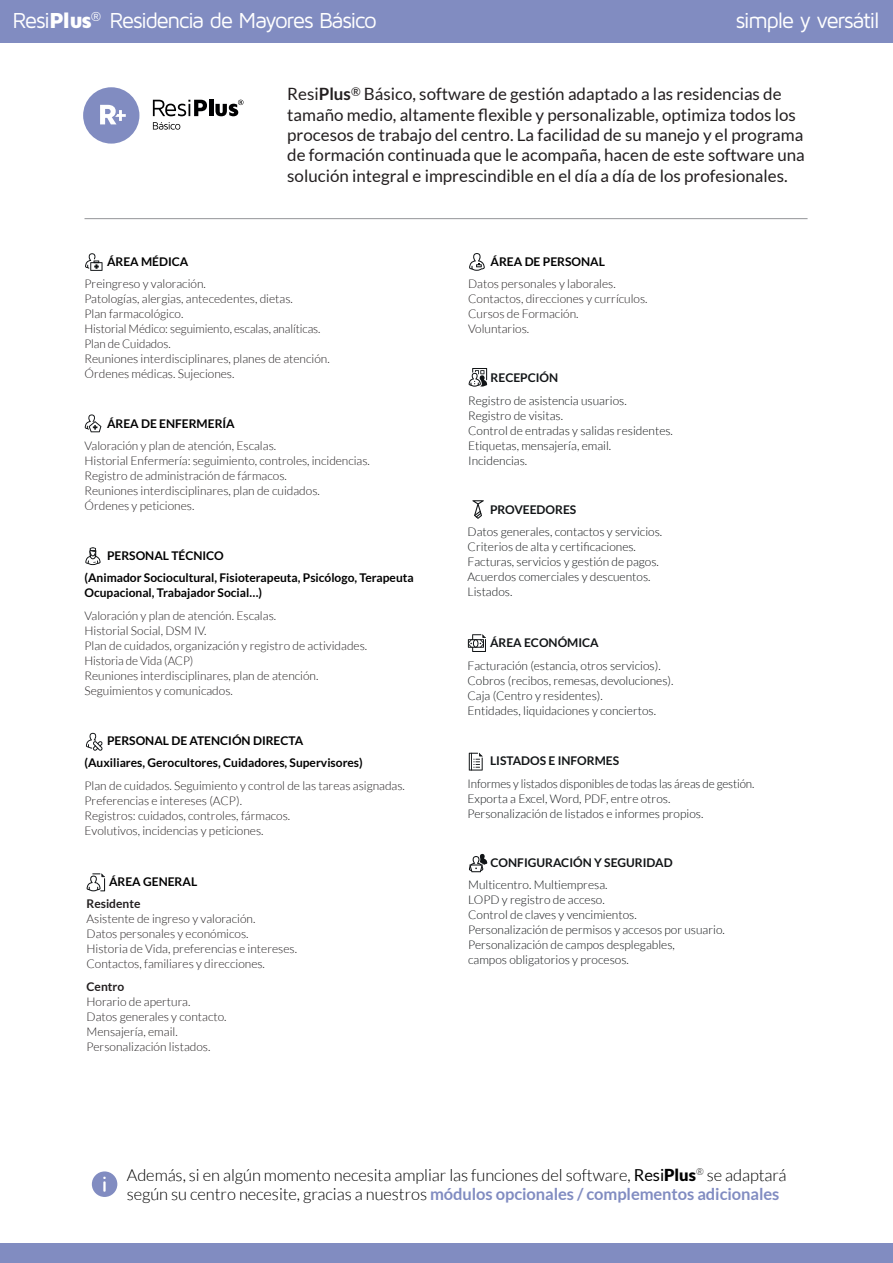
<style>
.page{position:relative;width:893px;height:1263px;background:#fff}
.page>*{position:absolute;margin:0;border:0;box-sizing:border-box;transform-origin:0 0}
.t1{font:22.5px "Maven Pro";letter-spacing:-.065em;color:#fff}
.t2{font:16.95px/20.4px "Lato";color:#231f20}
.t3{font:300 16.5px/19.8px "Lato";letter-spacing:-.005em;color:#000001}
.t4{font:300 12px/15px "Lato";color:#231f20}
.t5{font:300 12px/15px "Lato";color:#111416}
.t6{font:700 12px/22.5px "Lato";color:#000001}
.t7{font:700 12px "Lato";color:#111416}
.t8{font:700 12px "Lato";color:#231f20}
.s1{font-weight:900}
.s2{font-weight:700}
.s3{font-weight:400}
.s4{font-weight:700;color:#818cc1}
</style>
<div class="page">
<hr style="left:85px;top:218px;width:723px;height:1px;background:#939598">
<div style="left:0;top:0;width:893px;height:43px;background:#818cc1"></div>
<svg style="left:153px;top:100px;width:54px;height:16px"></svg>
<hr style="left:209px;top:100px;width:4px;height:16px;background:#000001">
<svg style="left:215px;top:100px;width:29px;height:16px"></svg>
<svg style="left:153px;top:122px;width:27px;height:8px"></svg>
<div style="left:83px;top:87px;width:56px;height:57px;background:#818cc1;border-radius:50%"></div>
<svg style="left:100px;top:105px;width:26px;height:19px"></svg>
<svg style="left:85px;top:414px;width:16px;height:18px"></svg>
<svg style="left:85px;top:253px;width:18px;height:18px"></svg>
<svg style="left:85px;top:547px;width:16px;height:18px"></svg>
<svg style="left:86px;top:733px;width:17px;height:18px"></svg>
<svg style="left:87px;top:873px;width:18px;height:18px"></svg>
<svg style="left:472px;top:500px;width:12px;height:19px"></svg>
<svg style="left:468px;top:634px;width:18px;height:18px"></svg>
<svg style="left:469px;top:753px;width:14px;height:17px"></svg>
<svg style="left:469px;top:854px;width:18px;height:18px"></svg>
<div style="left:0;top:1243px;width:893px;height:20px;background:#818cc1"></div>
<div style="left:92px;top:1171px;width:25px;height:26px;background:#818cc1;border-radius:50%"></div>
<svg style="left:103px;top:1177px;width:3px;height:15px"></svg>
<svg style="left:469px;top:368px;width:18px;height:19px"></svg>
<svg style="left:469px;top:253px;width:16px;height:18px"></svg>
<h1 class="t1" style="left:12px;top:7px;width:366px">Resi<span class="s1">Plus</span><sup>®</sup> Residencia de Mayores Básico</h1>
<h1 class="t1" style="left:736px;top:6px;width:146px">simple y versátil</h1>
<p class="t2" style="left:287px;top:84px;width:519px">Resi<span class="s2">Plus</span><sup>®</sup> Básico, software de gestión adaptado a las residencias de tamaño medio, altamente flexible y personalizable, optimiza todos los procesos de trabajo del centro. La facilidad de su manejo y el programa de formación continuada que le acompaña, hacen de este software una solución integral e imprescindible en el día a día de los profesionales.</p>
<p class="t6" style="left:107px;top:250px;width:83px">ÁREA MÉDICA</p>
<p class="t4" style="left:85px;top:276px;width:247px">Preingreso y valoración.<br>Patologías, alergias, antecedentes, dietas.<br>Plan farmacológico.<br>Historial Médico: seguimiento, escalas, analíticas.<br>Plan de Cuidados.<br>Reuniones interdisciplinares, planes de atención.<br>Órdenes médicas. Sujeciones.</p>
<p class="t6" style="left:107px;top:412px;width:129px">ÁREA DE ENFERMERÍA</p>
<p class="t4" style="left:85px;top:438px;width:287px">Valoración y plan de atención, Escalas.<br>Historial Enfermería: seguimiento, controles, incidencias.<br>Registro de administración de fármacos.<br>Reuniones interdisciplinares, plan de cuidados.<br>Órdenes y peticiones.</p>
<p class="t6" style="left:85px;top:544px;width:331px;text-indent:22px">PERSONAL TÉCNICO<br>(Animador Sociocultural, Fisioterapeuta, Psicólogo, Terapeuta</p>
<p class="t6" style="left:85px;top:581px;width:179px">Ocupacional, Trabajador Social…)</p>
<p class="t4" style="left:85px;top:607px;width:284px">Valoración y plan de atención. Escalas.<br>Historial Social, DSM IV.<br>Plan de cuidados, organización y registro de actividades.<br>Historia de Vida (ACP)<br>Reuniones interdisciplinares, plan de atención.<br>Seguimientos y comunicados.</p>
<p class="t6" style="left:85px;top:729px;width:280px;text-indent:22px">PERSONAL DE ATENCIÓN DIRECTA (Auxiliares, Gerocultores, Cuidadores, Supervisores)</p>
<p class="t4" style="left:85px;top:778px;width:322px">Plan de cuidados. Seguimiento y control de las tareas asignadas.<br>Preferencias e intereses (ACP).<br>Registros: cuidados, controles, fármacos.<br>Evolutivos, incidencias y peticiones.</p>
<p class="t6" style="left:109px;top:870px;width:90px">ÁREA GENERAL</p>
<p class="t8" style="left:87px;top:896px;width:55px">Residente</p>
<p class="t4" style="left:87px;top:911px;width:212px">Asistente de ingreso y valoración.<br>Datos personales y económicos.<br>Historia de Vida, preferencias e intereses.<br>Contactos, familiares y direcciones.</p>
<p class="t8" style="left:87px;top:979px;width:39px">Centro</p>
<p class="t4" style="left:87px;top:994px;width:142px">Horario de apertura.<br>Datos generales y contacto.<br>Mensajería, email.<br>Personalización listados.</p>
<p class="t6" style="left:491px;top:250px;width:116px">ÁREA DE PERSONAL</p>
<p class="t4" style="left:468px;top:276px;width:181px">Datos personales y laborales.<br>Contactos, direcciones y currículos.<br>Cursos de Formación.<br>Voluntarios.</p>
<p class="t7" style="left:491px;top:370px;width:69px">RECEPCIÓN</p>
<p class="t5" style="left:468px;top:392px;width:206px">Registro de asistencia usuarios.<br>Registro de visitas.<br>Control de entradas y salidas residentes.<br>Etiquetas, mensajería, email.<br>Incidencias.</p>
<p class="t7" style="left:490px;top:502px;width:88px">PROVEEDORES</p>
<p class="t5" style="left:468px;top:524px;width:196px">Datos generales, contactos y servicios.<br>Criterios de alta y certificaciones.<br>Facturas, servicios y gestión de pagos.<br>Acuerdos comerciales y descuentos.<br>Listados.</p>
<p class="t7" style="left:490px;top:635px;width:110px">ÁREA ECONÓMICA</p>
<p class="t5" style="left:468px;top:657px;width:207px">Facturación (estancia, otros servicios).<br>Cobros (recibos, remesas, devoluciones).<br>Caja (Centro y residentes).<br>Entidades, liquidaciones y conciertos.</p>
<p class="t7" style="left:490px;top:753px;width:131px">LISTADOS E INFORMES</p>
<p class="t5" style="left:468px;top:775px;width:288px">Informes y listados disponibles de todas las áreas de gestión.<br>Exporta a Excel, Word, PDF, entre otros.<br>Personalización de listados e informes propios.</p>
<p class="t7" style="left:491px;top:855px;width:184px">CONFIGURACIÓN Y SEGURIDAD</p>
<p class="t5" style="left:468px;top:877px;width:258px">Multicentro. Multiempresa.<br>LOPD y registro de acceso.<br>Control de claves y vencimientos.<br>Personalización de permisos y accesos por usuario.<br>Personalización de campos desplegables,<br>campos obligatorios y procesos.</p>
<h3 class="t3" style="left:127px;top:1164px;width:661px">Además, si en algún momento necesita ampliar las funciones del software, <span class="s3">Resi</span><span class="s1">Plus</span><sup>®</sup> se adaptará según su centro necesite, gracias a nuestros <span class="s4">módulos opcionales / complementos adicionales</span></h3>
</div>
